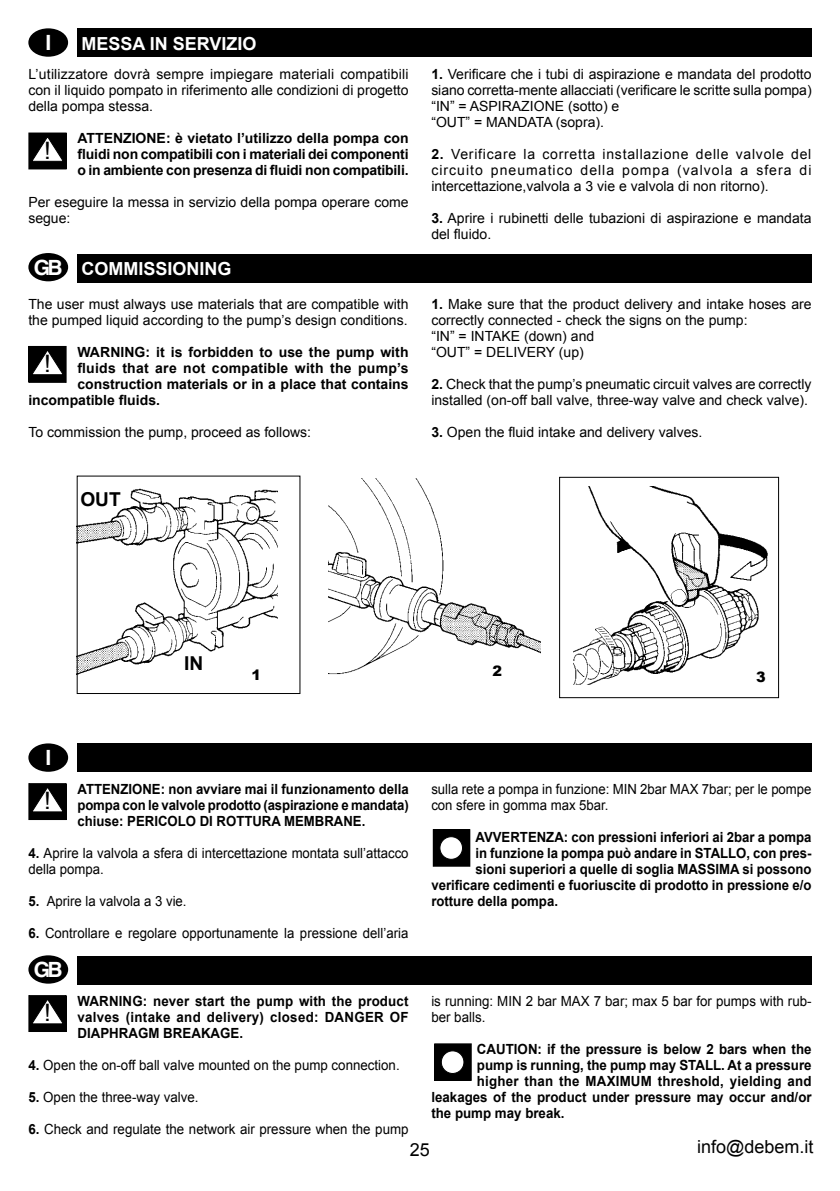
<style>
.page{position:relative;width:840px;height:1191px;background:#fff}
.page>*{position:absolute;margin:0;border:0;box-sizing:border-box;transform-origin:0 0}
.t1{font:24px "Arial";color:#000}
.t2{font:700 21px "Helvetica";color:#fff}
.t3{font:700 19.2px "Arial";color:#000}
.t4{font:700 18px "Arial";color:#fff}
.t5{font:18px "Arial";color:#000}
.t6{font:900 14.4px "Arial";color:#000}
.t7{font:14px/16px "Arial";color:#000}
.t8{font:700 14px/16px "Arial";color:#000;text-align:justify;scale:.94 1}
.t9{font:700 14px/16px "Arial";color:#000;text-align:justify;scale:.95 1}
.t10{font:700 14px/16px "Arial";color:#000;text-align:justify}
.t11{font:14px/16px "Arial";color:#000;scale:.94 1}
.t12{font:14px/16px "Arial";color:#000;scale:.95 1}
.t13{font:700 14px "Arial";letter-spacing:.02em;color:#000}
.s1{font-weight:700}
</style>
<div class="page">
<div style="left:29px;top:29px;width:38px;height:27px;background:#000;border-radius:50%"></div>
<div style="left:28px;top:28px;width:40px;height:29px;border:2px solid #000;border-radius:50%"></div>
<div style="left:77px;top:28px;width:734px;height:29px;background:#000"></div>
<div style="left:77px;top:254px;width:734px;height:28px;background:#000"></div>
<div style="left:29px;top:254px;width:38px;height:26px;background:#000;border-radius:50%"></div>
<div style="left:28px;top:253px;width:40px;height:28px;border:2px solid #000;border-radius:50%"></div>
<div style="left:29px;top:133px;width:37px;height:36px;background:#000"></div>
<div style="left:28px;top:132px;width:39px;height:37px;border:1px solid #000"></div>
<svg style="left:33px;top:137px;width:30px;height:25px"></svg>
<div style="left:29px;top:346px;width:37px;height:36px;background:#000"></div>
<div style="left:28px;top:346px;width:39px;height:37px;border:1px solid #000"></div>
<svg style="left:33px;top:351px;width:29px;height:24px"></svg>
<img style="left:77px;top:475px;width:201px;height:199px">
<img style="left:328px;top:478px;width:212px;height:197px">
<img style="left:573px;top:486px;width:195px;height:199px">
<div style="left:559px;top:477px;width:219px;height:221px;border:1px solid #000"></div>
<div style="left:29px;top:744px;width:38px;height:26px;background:#000;border-radius:50%"></div>
<div style="left:28px;top:743px;width:40px;height:28px;border:2px solid #000;border-radius:50%"></div>
<div style="left:77px;top:743px;width:734px;height:28px;background:#000"></div>
<div style="left:77px;top:956px;width:734px;height:28px;background:#000"></div>
<div style="left:29px;top:956px;width:38px;height:26px;background:#000;border-radius:50%"></div>
<div style="left:28px;top:955px;width:40px;height:28px;border:2px solid #000;border-radius:50%"></div>
<div style="left:29px;top:783px;width:37px;height:36px;background:#000"></div>
<div style="left:28px;top:783px;width:39px;height:37px;border:1px solid #000"></div>
<svg style="left:33px;top:788px;width:29px;height:24px"></svg>
<div style="left:29px;top:995px;width:37px;height:36px;background:#000"></div>
<div style="left:28px;top:995px;width:39px;height:37px;border:1px solid #000"></div>
<svg style="left:33px;top:1000px;width:29px;height:24px"></svg>
<div style="left:433px;top:829px;width:36px;height:37px;background:#000"></div>
<div style="left:432px;top:829px;width:38px;height:37px;border:1px solid #000"></div>
<div style="left:439px;top:836px;width:23px;height:23px;background:#fff;border-radius:50%"></div>
<div style="left:439px;top:836px;width:24px;height:23px;border:1px solid #000;border-radius:50%"></div>
<div style="left:434px;top:1043px;width:37px;height:37px;background:#000"></div>
<div style="left:434px;top:1043px;width:37px;height:37px;border:1px solid #000"></div>
<div style="left:441px;top:1050px;width:22px;height:23px;background:#fff;border-radius:50%"></div>
<div style="left:440px;top:1050px;width:24px;height:24px;border:1px solid #000;border-radius:50%"></div>
<h2 class="t2" style="left:45px;top:26px;width:7px">I</h2>
<p class="t7" style="left:28px;top:66px;width:381px;text-align:justify">L’utilizzatore dovrà sempre impiegare materiali compatibili con il liquido pompato in riferimento alle condizioni di progetto della pompa stessa.</p>
<p class="t10" style="left:77px;top:131px;width:332px">ATTENZIONE: è vietato l’utilizzo della pompa con fluidi non compatibili con i materiali dei componenti o in ambiente con presenza di fluidi non compatibili.</p>
<p class="t7" style="left:28px;top:194px;width:381px">Per eseguire la messa in servizio della pompa operare come segue:</p>
<p class="t4" style="left:81px;top:32px;width:177px">MESSA IN SERVIZIO</p>
<h1 class="t1" style="left:44px;top:135px;width:8px">!</h1>
<h2 class="t2" style="left:34px;top:250px;width:31px">GB</h2>
<p class="t4" style="left:81px;top:257px;width:152px">COMMISSIONING</p>
<p class="t7" style="left:28px;top:296px;width:381px">The user must always use materials that are compatible with the pumped liquid according to the pump’s design conditions.</p>
<p class="t10" style="left:77px;top:344px;width:332px">WARNING: it is forbidden to use the pump with</p>
<p class="t13" style="left:77px;top:359px;width:332px">fluids that are not compatible with the pump’s</p>
<p class="t10" style="left:77px;top:376px;width:332px">construction materials or in a place that contains</p>
<p class="t10" style="left:28px;top:392px;width:133px">incompatible fluids.</p>
<p class="t7" style="left:28px;top:424px;width:284px">To commission the pump, proceed as follows:</p>
<h1 class="t1" style="left:44px;top:348px;width:8px">!</h1>
<h3 class="t3" style="left:80px;top:487px;width:42px">OUT</h3>
<p class="t7" style="left:431px;top:66px;width:381px"><span class="s1">1.</span> Verificare che i tubi di aspirazione e mandata del prodotto siano corretta-mente allacciati (verificare le scritte sulla pompa) “IN” = ASPIRAZIONE (sotto) e<br>“OUT” = MANDATA (sopra).</p>
<p class="t7" style="left:431px;top:146px;width:381px;text-align:justify"><span class="s1">2.</span> Verificare la corretta installazione delle valvole del circuito pneumatico della pompa (valvola a sfera di intercettazione,valvola a 3 vie e valvola di non ritorno).</p>
<p class="t7" style="left:431px;top:210px;width:381px"><span class="s1">3.</span> Aprire i rubinetti delle tubazioni di aspirazione e mandata del fluido.</p>
<p class="t7" style="left:431px;top:296px;width:381px"><span class="s1">1.</span> Make sure that the product delivery and intake hoses are correctly connected - check the signs on the pump:<br>“IN” = INTAKE (down) and<br>“OUT” = DELIVERY (up)</p>
<p class="t7" style="left:431px;top:376px;width:381px"><span class="s1">2.</span> Check that the pump’s pneumatic circuit valves are correctly installed (on-off ball valve, three-way valve and check valve).</p>
<p class="t7" style="left:431px;top:424px;width:272px"><span class="s1">3.</span> Open the fluid intake and delivery valves.</p>
<h3 class="t3" style="left:184px;top:651px;width:21px">IN</h3>
<p class="t6" style="left:251px;top:664px;width:11px">1</p>
<p class="t6" style="left:492px;top:661px;width:11px">2</p>
<p class="t6" style="left:755px;top:666px;width:11px">3</p>
<h2 class="t2" style="left:45px;top:740px;width:7px">I</h2>
<p class="t8" style="left:77px;top:781px;width:354px">ATTENZIONE: non avviare mai il funzionamento della pompa con le valvole prodotto (aspirazione e mandata) chiuse: PERICOLO DI ROTTURA MEMBRANE.</p>
<p class="t11" style="left:28px;top:845px;width:405px"><span class="s1">4.</span> Aprire la valvola a sfera di intercettazione montata sull’attacco della pompa.</p>
<p class="t11" style="left:28px;top:893px;width:170px"><span class="s1">5.</span> Aprire la valvola a 3 vie.</p>
<p class="t11" style="left:28px;top:925px;width:405px"><span class="s1">6.</span> Controllare e regolare opportunamente la pressione dell’aria</p>
<h1 class="t1" style="left:44px;top:785px;width:8px">!</h1>
<h2 class="t2" style="left:34px;top:953px;width:31px">GB</h2>
<p class="t9" style="left:77px;top:993px;width:350px">WARNING: never start the pump with the product valves (intake and delivery) closed: DANGER OF DIAPHRAGM BREAKAGE.</p>
<p class="t12" style="left:28px;top:1056px;width:392px"><span class="s1">4.</span> Open the on-off ball valve mounted on the pump connection.</p>
<p class="t12" style="left:28px;top:1088px;width:180px"><span class="s1">5.</span> Open the three-way valve.</p>
<p class="t12" style="left:28px;top:1120px;width:401px"><span class="s1">6.</span> Check and regulate the network air pressure when the pump</p>
<h1 class="t1" style="left:44px;top:997px;width:8px">!</h1>
<p class="t11" style="left:431px;top:781px;width:406px">sulla rete a pompa in funzione: MIN 2bar MAX 7bar; per le pompe con sfere in gomma max 5bar.</p>
<p class="t8" style="left:475px;top:829px;width:359px">AVVERTENZA: con pressioni inferiori ai 2bar a pompa</p>
<p class="t8" style="left:475px;top:845px;width:359px">in funzione la pompa può andare in STALLO, con pres-</p>
<p class="t8" style="left:475px;top:861px;width:359px">sioni superiori a quelle di soglia MASSIMA si possono</p>
<p class="t8" style="left:431px;top:877px;width:406px">verificare cedimenti e fuoriuscite di prodotto in pressione e/o</p>
<p class="t8" style="left:431px;top:893px;width:136px">rotture della pompa.</p>
<p class="t12" style="left:431px;top:992px;width:401px">is running: MIN 2 bar MAX 7 bar; max 5 bar for pumps with rub&shy;ber balls.</p>
<p class="t9" style="left:476px;top:1041px;width:353px">CAUTION: if the pressure is below 2 bars when the</p>
<p class="t9" style="left:476px;top:1057px;width:353px">pump is running, the pump may STALL. At a pressure</p>
<p class="t9" style="left:476px;top:1073px;width:353px">higher than the MAXIMUM threshold, yielding and</p>
<p class="t9" style="left:431px;top:1089px;width:401px">leakages of the product under pressure may occur and/or</p>
<p class="t9" style="left:431px;top:1105px;width:142px">the pump may break.</p>
<p class="t5" style="left:410px;top:1137px;width:22px">25</p>
<p class="t5" style="left:696px;top:1135px;width:118px">info@debem.it</p>
</div>
